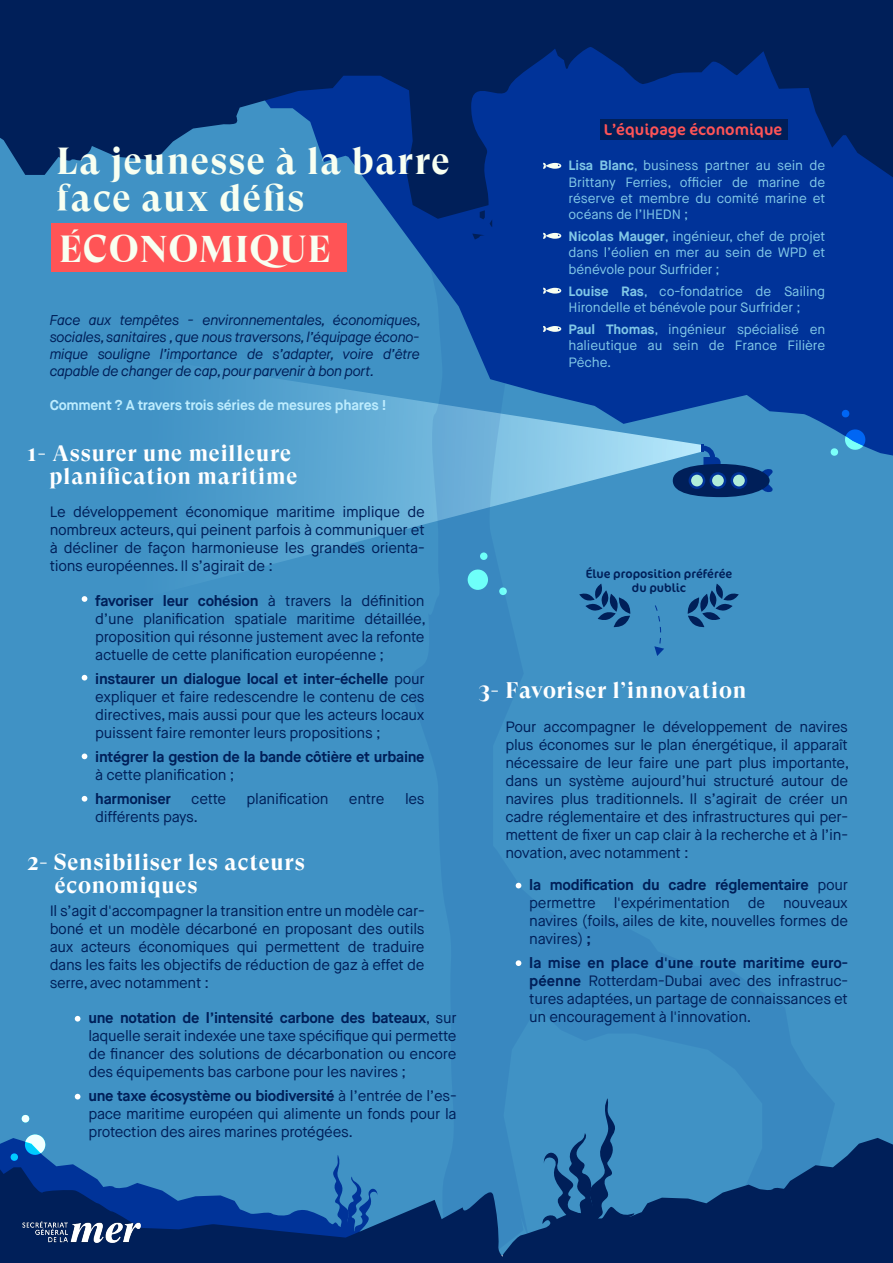
<style>
.page{position:relative;width:893px;height:1263px;background:#fff}
.page>*{position:absolute;margin:0;border:0;box-sizing:border-box;transform-origin:0 0}
.t1{font:700 37.5px/37.5px "GT Super Display";letter-spacing:.04em;color:#f8fff1}
.t2{font:700 22.5px/22.5px "GT Super Display";letter-spacing:.04em;color:#fff;text-align:right}
.t3{font:15.75px "Cocon Pro";color:#ff5456}
.t4{font:15px/18px "Maison Neue";letter-spacing:-.02em;color:#001f59;text-align:justify}
.t5{font:700 15px "Maison Neue";letter-spacing:-.02em;color:#001f59}
.t6{font:italic 14.25px/17.1px "Maison Neue";letter-spacing:-.02em;color:#001f59;text-align:justify}
.t7{font:700 14.25px "Maison Neue";letter-spacing:-.02em;color:#bcecfe}
.t8{font:13.5px/16.2px "Maison Neue";letter-spacing:-.01em;color:#81c8e7;text-align:justify}
.t9{font:12.15px/14.5px "Cocon Pro";color:#001f59;text-align:center}
.s1{font-weight:700}
</style>
<div class="page">
<div style="left:0;top:0;width:893px;height:1255px;background:#4092c5"></div>
<svg style="left:220px;top:371px;width:481px;height:206px"></svg>
<svg style="left:698px;top:457px;width:23px;height:9px"></svg>
<svg style="left:760px;top:469px;width:13px;height:23px"></svg>
<div style="left:673px;top:464px;width:97px;height:33px;background:#001f59;border-radius:50%"></div>
<svg style="left:732px;top:473px;width:14px;height:15px"></svg>
<div style="left:731px;top:472px;width:16px;height:17px;border:2px solid #039;border-radius:50%"></div>
<svg style="left:711px;top:473px;width:14px;height:15px"></svg>
<div style="left:710px;top:472px;width:16px;height:17px;border:2px solid #039;border-radius:50%"></div>
<svg style="left:690px;top:473px;width:14px;height:15px"></svg>
<div style="left:689px;top:472px;width:16px;height:17px;border:2px solid #039;border-radius:50%"></div>
<svg style="left:378px;top:457px;width:189px;height:138px"></svg>
<svg style="left:255px;top:184px;width:638px;height:273px;fill:#039"></svg>
<svg style="left:583px;top:1098px;width:32px;height:40px"></svg>
<svg style="left:0;top:1138px;width:893px;height:125px"></svg>
<svg style="left:0;top:0;width:893px;height:184px;background:#073176"></svg>
<img style="left:22px;top:1222px;width:119px;height:20px">
<svg style="left:844px;top:428px;width:21px;height:23px"></svg>
<svg style="left:831px;top:448px;width:7px;height:8px"></svg>
<svg style="left:841px;top:410px;width:9px;height:8px"></svg>
<svg style="left:24px;top:1134px;width:21px;height:22px"></svg>
<svg style="left:11px;top:1153px;width:7px;height:8px"></svg>
<svg style="left:21px;top:1115px;width:9px;height:8px"></svg>
<svg style="left:468px;top:569px;width:20px;height:21px"></svg>
<svg style="left:480px;top:552px;width:8px;height:8px"></svg>
<svg style="left:499px;top:587px;width:8px;height:8px"></svg>
<svg style="left:472px;top:234px;width:13px;height:6px"></svg>
<div style="left:51px;top:223px;width:296px;height:49px;background:#ff5456"></div>
<svg style="left:654px;top:605px;width:10px;height:51px"></svg>
<svg style="left:383px;top:20px;width:180px;height:207px;background:#012977"></svg>
<svg style="left:543px;top:233px;width:18px;height:6px"></svg>
<svg style="left:543px;top:288px;width:18px;height:6px"></svg>
<svg style="left:543px;top:326px;width:18px;height:6px"></svg>
<svg style="left:82px;top:596px;width:5px;height:6px"></svg>
<svg style="left:82px;top:675px;width:5px;height:5px"></svg>
<svg style="left:82px;top:753px;width:5px;height:6px"></svg>
<svg style="left:82px;top:796px;width:5px;height:6px"></svg>
<svg style="left:516px;top:883px;width:5px;height:5px"></svg>
<svg style="left:516px;top:960px;width:5px;height:6px"></svg>
<svg style="left:75px;top:1016px;width:5px;height:5px"></svg>
<svg style="left:75px;top:1094px;width:5px;height:5px"></svg>
<div style="left:600px;top:120px;width:187px;height:20px;background:#001f59"></div>
<svg style="left:579px;top:584px;width:52px;height:44px"></svg>
<svg style="left:687px;top:584px;width:52px;height:44px"></svg>
<h1 class="t1" style="left:57px;top:143px;width:395px">La jeunesse à la barre face aux défis</h1>
<h1 class="t1" style="left:59px;top:231px;width:273px">ÉCONOMIQUE</h1>
<p class="t6" style="left:50px;top:311px;width:373px">Face aux tempêtes - environnementales, économiques, sociales, sanitaires , que nous traversons, l’équipage écono&shy;mique souligne l’importance de s’adapter, voire d’être capable de changer de cap, pour parvenir à bon port.</p>
<p class="t7" style="left:50px;top:396px;width:338px">Comment ? A travers trois séries de mesures phares !</p>
<h2 class="t2" style="left:27px;top:443px;width:272px">1- Assurer une meilleure planification maritime</h2>
<p class="t4" style="left:50px;top:503px;width:377px">Le développement économique maritime implique de nombreux acteurs, qui peinent parfois à communiquer et à décliner de façon harmonieuse les grandes orienta&shy;tions européennes. Il s’agirait de :</p>
<p class="t4" style="left:95px;top:592px;width:332px"><span class="s1">favoriser leur cohésion</span> à travers la définition d’une planification spatiale maritime détaillée, proposition qui résonne justement avec la refonte actuelle de cette planification européenne ;</p>
<p class="t4" style="left:95px;top:670px;width:331px"><span class="s1">instaurer un dialogue local et inter-échelle</span> pour expliquer et faire redescendre le contenu de ces directives, mais aussi pour que les acteurs locaux puissent faire remonter leurs propositions ;</p>
<p class="t5" style="left:95px;top:747px;width:331px">intégrer la gestion de la bande côtière et urbaine</p>
<p class="t4" style="left:95px;top:766px;width:141px">à cette planification ;</p>
<p class="t5" style="left:95px;top:789px;width:77px">harmoniser</p>
<p class="t4" style="left:191px;top:790px;width:36px">cette</p>
<p class="t4" style="left:247px;top:790px;width:84px">planification</p>
<p class="t4" style="left:349px;top:790px;width:37px">entre</p>
<p class="t4" style="left:405px;top:790px;width:21px">les</p>
<p class="t4" style="left:95px;top:808px;width:104px">différents pays.</p>
<h2 class="t2" style="left:55px;top:852px;width:251px;text-align:left;text-indent:-28px">2- Sensibiliser les acteurs économiques</h2>
<p class="t4" style="left:50px;top:902px;width:376px">Il s’agit d'accompagner la transition entre un modèle car&shy;boné et un modèle décarboné en proposant des outils aux acteurs économiques qui permettent de traduire dans les faits les objectifs de réduction de gaz à effet de serre, avec notamment :</p>
<p class="t4" style="left:88px;top:1009px;width:370px"><span class="s1">une notation de l’intensité carbone des bateaux</span>, sur laquelle serait indexée une taxe spécifique qui permette de financer des solutions de décarbonation ou encore des équipements bas carbone pour les navires ;</p>
<p class="t4" style="left:88px;top:1087px;width:370px"><span class="s1">une taxe écosystème ou biodiversité</span> à l’entrée de l’es&shy;pace maritime européen qui alimente un fonds pour la protection des aires marines protégées.</p>
<p class="t3" style="left:604px;top:119px;width:180px">L’équipage économique</p>
<p class="t8" style="left:569px;top:158px;width:258px"><span class="s1">Lisa Blanc</span>, business partner au sein de Brittany Ferries, officier de marine de réserve et membre du comité marine et océans de l’IHEDN ;</p>
<p class="t8" style="left:569px;top:229px;width:258px"><span class="s1">Nicolas Mauger</span>, ingénieur, chef de projet dans l’éolien en mer au sein de WPD et bénévole pour Surfrider ;</p>
<p class="t8" style="left:569px;top:283px;width:258px"><span class="s1">Louise Ras</span>, co-fondatrice de Sailing<br>Hirondelle et bénévole pour Surfrider ;</p>
<p class="t8" style="left:569px;top:322px;width:258px"><span class="s1">Paul Thomas</span>, ingénieur spécialisé en halieutique au sein de France Filière Pêche.</p>
<p class="t9" style="left:586px;top:566px;width:148px">Élue proposition préférée du public</p>
<h2 class="t2" style="left:479px;top:679px;width:269px">3- Favoriser l’innovation</h2>
<p class="t4" style="left:505px;top:718px;width:345px">Pour accompagner le développement de navires plus économes sur le plan énergétique, il apparaît nécessaire de leur faire une part plus importante, dans un système aujourd’hui structuré autour de navires plus traditionnels. Il s’agirait de créer un cadre réglementaire et des infrastructures qui per&shy;mettent de fixer un cap clair à la recherche et à l’in&shy;novation, avec notamment :</p>
<p class="t4" style="left:529px;top:876px;width:320px"><span class="s1">la modification du cadre réglementaire</span> pour permettre l'expérimentation de nouveaux navires (foils, ailes de kite, nouvelles formes de navires) <span class="s1">;</span></p>
<p class="t4" style="left:529px;top:954px;width:320px"><span class="s1">la mise en place d'une route maritime euro&shy;péenne</span> Rotterdam-Dubai avec des infrastruc&shy;tures adaptées, un partage de connaissances et un encouragement à l'innovation.</p>
</div>
